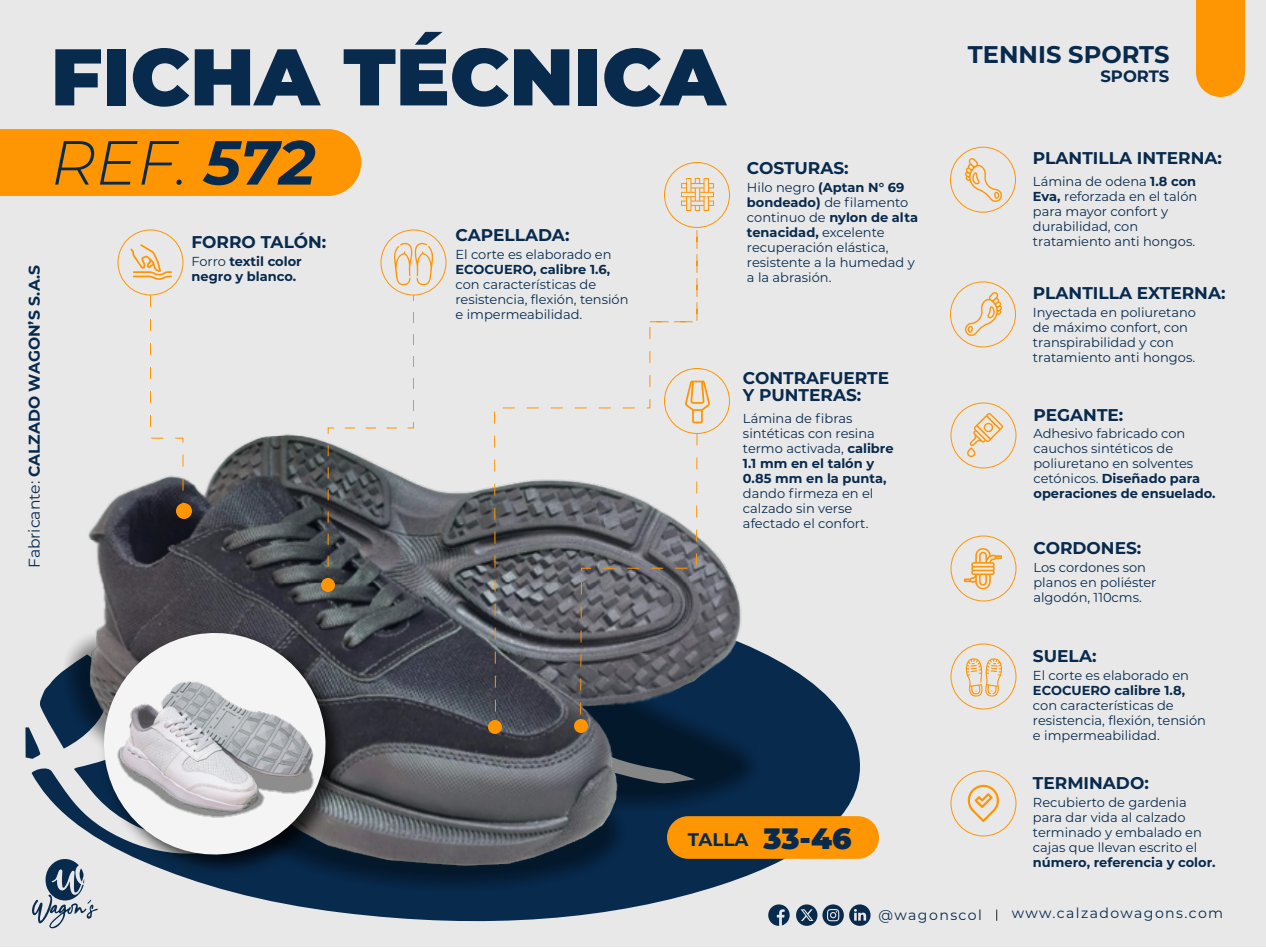
<style>
.page{position:relative;width:1266px;height:948px;background:#fff}
.page>*{position:absolute;margin:0;border:0;box-sizing:border-box;transform-origin:0 0}
.t1{font:900 80.2px "Montserrat";color:#082a4d}
.t2{font:italic 300 62.1px "Montserrat";color:#082a4d}
.t3{font:700 24.1px "Montserrat";color:#082a4d}
.t4{font:700 18.3px "Montserrat";color:#082a4d}
.t5{font:700 17px/17px "Montserrat";color:#082a4d}
.t6{font:700 16.5px "Montserrat";color:#082a4d}
.t7{font:700 15.6px "Montserrat";color:#082a4d}
.t8{font:14.1px "Montserrat";letter-spacing:.1em;color:#082a4d}
.t9{font:13px/15px "Montserrat";color:#082a4d}
.t10{font:700 13px/15px "Montserrat";color:#082a4d}
.s1{font-weight:700}
.s2{font-weight:400}
.s3{font-weight:900;font-size:29.4px}
</style>
<div class="page">
<div style="left:0;top:0;width:1266px;height:947px;background:#e8e8e8"></div>
<div style="left:1196px;top:0;width:49px;height:97px;background:#fe9503"></div>
<svg style="left:31px;top:666px;width:829px;height:263px"></svg>
<svg style="left:25px;top:666px;width:11px;height:93px"></svg>
<img style="left:36px;top:656px;width:751px;height:263px">
<img style="left:68px;top:425px;width:702px;height:476px">
<div style="left:0;top:129px;width:361px;height:67px;background:#fe9503"></div>
<div style="left:118px;top:230px;width:66px;height:66px;border:1px solid #fe9503;border-radius:50%"></div>
<div style="left:380px;top:230px;width:66px;height:66px;border:1px solid #fe9503;border-radius:50%"></div>
<div style="left:664px;top:162px;width:66px;height:66px;border:1px solid #fe9503;border-radius:50%"></div>
<div style="left:667px;top:816px;width:212px;height:43px;background:#fe9503;border-radius:21px"></div>
<svg style="left:327px;top:427px;width:8px;height:140px"></svg>
<svg style="left:345px;top:422px;width:69px;height:7px"></svg>
<svg style="left:413px;top:295px;width:1px;height:116px"></svg>
<div style="left:321px;top:578px;width:14px;height:14px;background:#fe9503;border-radius:50%"></div>
<div style="left:488px;top:720px;width:14px;height:14px;background:#fe9503;border-radius:50%"></div>
<div style="left:176px;top:503px;width:16px;height:16px;background:#fe9503;border-radius:50%"></div>
<svg style="left:150px;top:294px;width:34px;height:220px"></svg>
<svg style="left:768px;top:904px;width:22px;height:22px"></svg>
<svg style="left:796px;top:904px;width:75px;height:22px"></svg>
<svg style="left:493px;top:227px;width:205px;height:498px"></svg>
<svg style="left:579px;top:432px;width:119px;height:296px"></svg>
<div style="left:574px;top:719px;width:14px;height:14px;background:#fe9503;border-radius:50%"></div>
<svg style="left:130px;top:244px;width:42px;height:36px"></svg>
<svg style="left:394px;top:242px;width:39px;height:44px"></svg>
<svg style="left:681px;top:178px;width:33px;height:33px"></svg>
<svg style="left:685px;top:381px;width:25px;height:42px"></svg>
<img style="left:93px;top:622px;width:261px;height:261px">
<svg style="left:95px;top:624px;width:239px;height:239px"></svg>
<img style="left:82px;top:711px;width:267px;height:142px">
<img style="left:117px;top:680px;width:207px;height:139px">
<div style="left:950px;top:147px;width:66px;height:66px;border:1px solid #fe9503;border-radius:50%"></div>
<div style="left:950px;top:281px;width:66px;height:66px;border:1px solid #fe9503;border-radius:50%"></div>
<div style="left:950px;top:402px;width:66px;height:66px;border:1px solid #fe9503;border-radius:50%"></div>
<div style="left:950px;top:536px;width:66px;height:66px;border:1px solid #fe9503;border-radius:50%"></div>
<div style="left:950px;top:644px;width:66px;height:66px;border:1px solid #fe9503;border-radius:50%"></div>
<div style="left:950px;top:770px;width:66px;height:66px;border:1px solid #fe9503;border-radius:50%"></div>
<svg style="left:965px;top:158px;width:37px;height:44px"></svg>
<svg style="left:965px;top:292px;width:37px;height:44px"></svg>
<svg style="left:967px;top:413px;width:36px;height:44px"></svg>
<svg style="left:964px;top:548px;width:38px;height:42px"></svg>
<svg style="left:966px;top:658px;width:36px;height:39px"></svg>
<svg style="left:968px;top:784px;width:31px;height:38px"></svg>
<h1 class="t1" style="left:51px;top:17px;width:676px">FICHA TÉCNICA</h1>
<h2 class="t2" style="left:51px;top:120px;width:266px">REF. <span class="s1">572</span></h2>
<p class="t7" style="left:23px;top:568px;width:305px;rotate:-90deg"><span class="s2">Fabricante:</span> CALZADO WAGON’S S.A.S</p>
<h3 class="t5" style="left:191px;top:233px;width:136px">FORRO TALÓN:</h3>
<p class="t10" style="left:191px;top:253px;width:112px"><span class="s2">Forro</span> textil color negro y blanco.</p>
<h3 class="t5" style="left:455px;top:226px;width:116px">CAPELLADA:</h3>
<p class="t9" style="left:455px;top:246px;width:158px">El corte es elaborado en</p>
<p class="t10" style="left:455px;top:261px;width:156px">ECOCUERO, calibre 1.6,</p>
<p class="t9" style="left:455px;top:276px;width:175px">con características de resistencia, flexión, tensión e impermeabilidad.</p>
<h3 class="t5" style="left:747px;top:159px;width:103px">COSTURAS:</h3>
<p class="t9" style="left:747px;top:179px;width:173px">Hilo negro <span class="s1">(Aptan N° 69 bondeado)</span> de filamento continuo de <span class="s1">nylon de alta tenacidad,</span> excelente recuperación elástica, resistente a la humedad y a la abrasión.</p>
<h3 class="t5" style="left:743px;top:369px;width:148px">CONTRAFUERTE<br>Y PUNTERAS:</h3>
<p class="t9" style="left:743px;top:410px;width:152px">Lámina de fibras sintéticas con resina termo activada, <span class="s1">calibre<br>1.1 mm en el talón y<br>0.85 mm en la punta,</span></p>
<p class="t9" style="left:743px;top:485px;width:132px">dando firmeza en el calzado sin verse afectado el confort.</p>
<h3 class="t3" style="left:968px;top:37px;width:203px">TENNIS SPORTS</h3>
<p class="t6" style="left:1100px;top:65px;width:71px">SPORTS</p>
<h3 class="t5" style="left:1033px;top:149px;width:191px">PLANTILLA INTERNA:</h3>
<p class="t9" style="left:1033px;top:173px;width:166px">Lámina de odena <span class="s1">1.8 con<br>Eva,</span> reforzada en el talón para mayor confort y durabilidad, con tratamiento anti hongos.</p>
<h3 class="t5" style="left:1033px;top:284px;width:194px">PLANTILLA EXTERNA:</h3>
<p class="t9" style="left:1033px;top:304px;width:165px">Inyectada en poliuretano de máximo confort, con transpirabilidad y con tratamiento anti hongos.</p>
<h3 class="t5" style="left:1033px;top:405px;width:91px">PEGANTE:</h3>
<p class="t9" style="left:1033px;top:426px;width:184px">Adhesivo fabricado con cauchos sintéticos de poliuretano en solventes cetónicos. <span class="s1">Diseñado para operaciones de ensuelado.</span></p>
<h3 class="t5" style="left:1033px;top:539px;width:109px">CORDONES:</h3>
<p class="t9" style="left:1033px;top:559px;width:125px">Los cordones son planos en poliéster algodón, 110cms.</p>
<h3 class="t4" style="left:688px;top:826px;width:165px">TALLA <span class="s3">33-46</span></h3>
<h3 class="t5" style="left:1033px;top:647px;width:65px">SUELA:</h3>
<p class="t9" style="left:1033px;top:667px;width:158px">El corte es elaborado en</p>
<p class="t10" style="left:1033px;top:682px;width:154px">ECOCUERO calibre 1.8,</p>
<p class="t9" style="left:1033px;top:697px;width:175px">con características de resistencia, flexión, tensión e impermeabilidad.</p>
<h3 class="t5" style="left:1033px;top:774px;width:117px">TERMINADO:</h3>
<p class="t9" style="left:1033px;top:794px;width:170px">Recubierto de gardenia para dar vida al calzado terminado y embalado en cajas que llevan escrito el</p>
<p class="t10" style="left:1033px;top:854px;width:184px">número, referencia y color.</p>
<p class="t8" style="left:879px;top:905px;width:105px">@wagonscol</p>
<p class="t8" style="left:1012px;top:904px;width:213px">www.calzadowagons.com</p>
</div>
